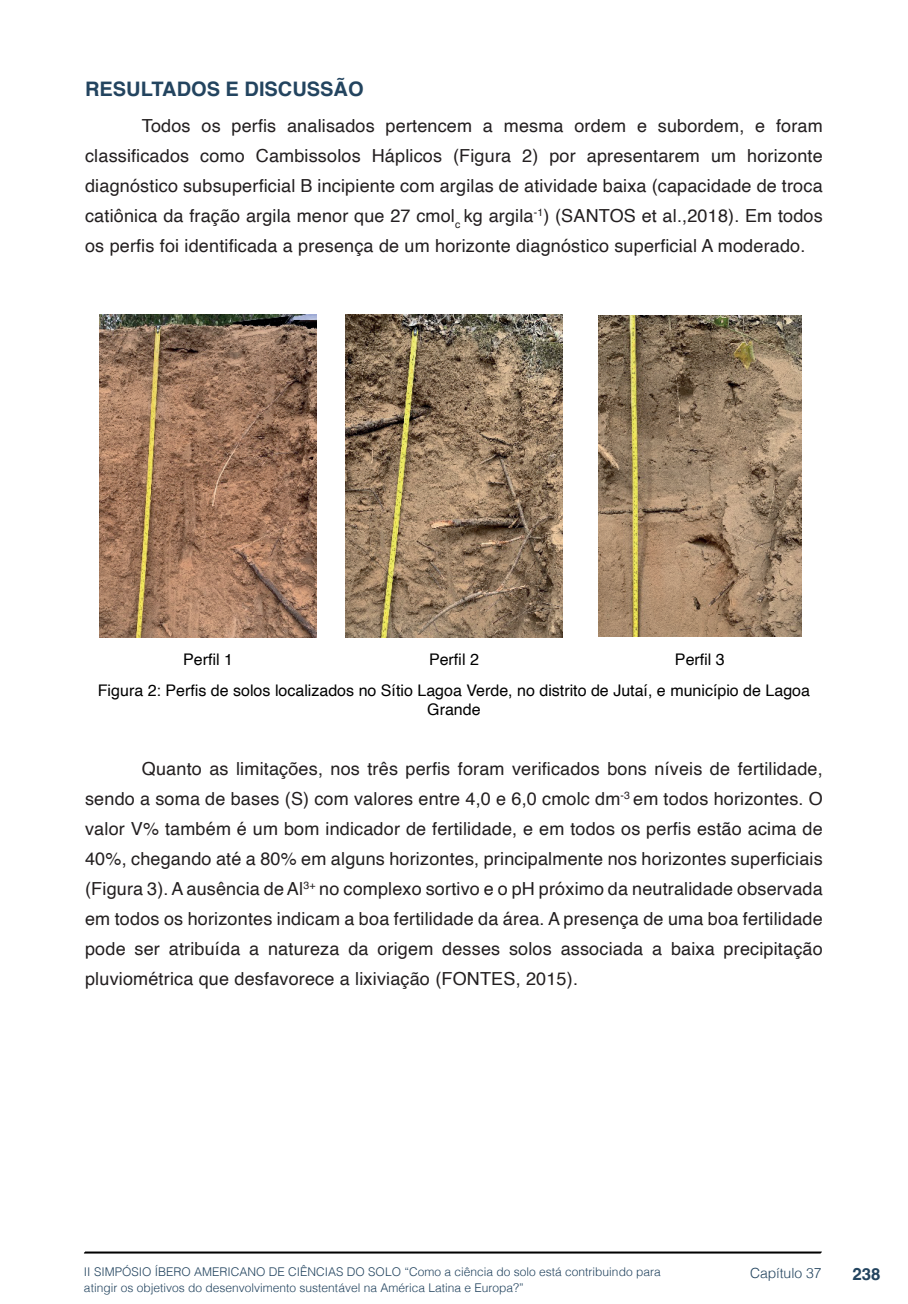
<style>
.page{position:relative;width:908px;height:1304px;background:#fff}
.page>*{position:absolute;margin:0;border:0;box-sizing:border-box;transform-origin:0 0}
.TITULOS{font:700 20px "Helvetica";color:#23445f}
.txt{font:18px/30px "Helvetica";letter-spacing:.01em;color:#231f20;text-align:justify}
.t1{font:700 16.8px "Helvetica";color:#23445f}
.imagens_graf_tab{font:16px/19.2px "Helvetica";color:#000;text-align:center}
.t2{font:300 14px "Helvetica";color:#23445f}
.t3{font:300 12px/16px "Helvetica";color:#23445f}
</style>
<div class="page">
<svg style="left:84px;top:1251px;width:737px;height:3px;background:#515151"></svg>
<img style="left:100px;top:315px;width:216px;height:322px">
<img style="left:345px;top:315px;width:217px;height:322px">
<img style="left:598px;top:316px;width:203px;height:320px">
<p class="TITULOS" style="left:85px;top:77px;width:280px">RESULTADOS E DISCUSSÃO</p>
<p class="txt" style="left:85px;top:111px;width:738px;text-indent:57px">Todos os perfis analisados pertencem a mesma ordem e subordem, e foram classificados como Cambissolos Háplicos (Figura 2) por apresentarem um horizonte diagnóstico subsuperficial B incipiente com argilas de atividade baixa (capacidade de troca catiônica da fração argila menor que 27 cmol<sub>c</sub> kg argila<sup>-1</sup>) (SANTOS et al.,2018). Em todos os perfis foi identificada a presença de um horizonte diagnóstico superficial A moderado.</p>
<p class="imagens_graf_tab" style="left:183px;top:650px;width:51px">Perfil 1</p>
<p class="imagens_graf_tab" style="left:429px;top:650px;width:51px">Perfil 2</p>
<p class="imagens_graf_tab" style="left:674px;top:650px;width:51px">Perfil 3</p>
<p class="imagens_graf_tab" style="left:98px;top:681px;width:713px">Figura 2: Perfis de solos localizados no Sítio Lagoa Verde, no distrito de Jutaí, e município de Lagoa<br>Grande</p>
<p class="txt" style="left:85px;top:754px;width:739px;text-indent:57px">Quanto as limitações, nos três perfis foram verificados bons níveis de fertilidade, sendo a soma de bases (S) com valores entre 4,0 e 6,0 cmolc dm<sup>-3</sup> em todos horizontes. O valor V% também é um bom indicador de fertilidade, e em todos os perfis estão acima de 40%, chegando até a 80% em alguns horizontes, principalmente nos horizontes superficiais (Figura 3). A ausência de Al<sup>3+</sup> no complexo sortivo e o pH próximo da neutralidade observada em todos os horizontes indicam a boa fertilidade da área. A presença de uma boa fertilidade pode ser atribuída a natureza da origem desses solos associada a baixa precipitação pluviométrica que desfavorece a lixiviação (FONTES, 2015).</p>
<p class="t3" style="left:84px;top:1263px;width:578px">II SIMPÓSIO ÍBERO AMERICANO DE CIÊNCIAS DO SOLO “Como a ciência do solo está contribuindo para atingir os objetivos do desenvolvimento sustentável na América Latina e Europa?”</p>
<p class="t2" style="left:749px;top:1261px;width:73px">Capítulo 37</p>
<p class="t1" style="left:851px;top:1264px;width:30px">238</p>
</div>
